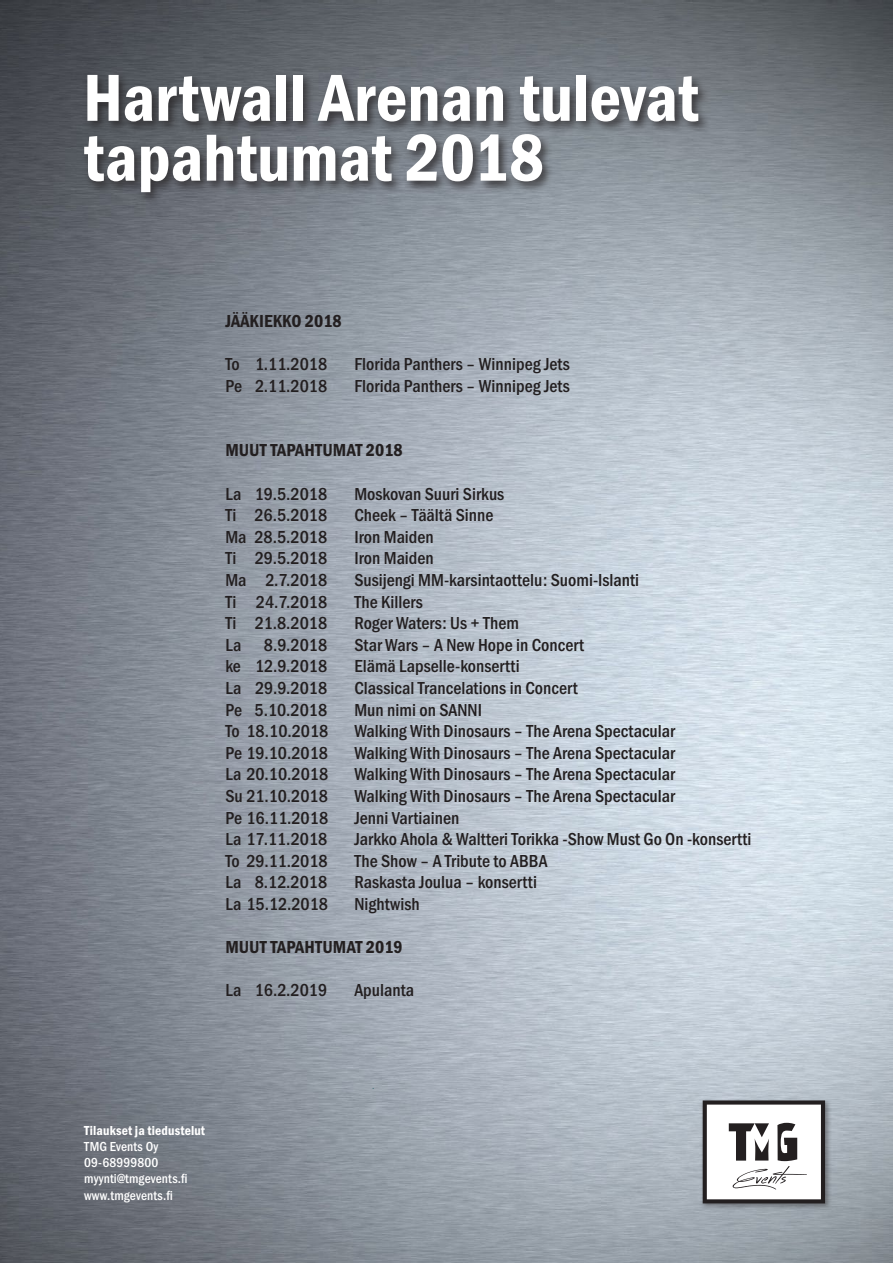
<style>
.page{position:relative;width:893px;height:1263px;background:#fff}
.page>*{position:absolute;margin:0;border:0;box-sizing:border-box;transform-origin:0 0}
.LEIPÄ{font:68.85px/59.8px "Franklin Gothic URW Con Dem";color:#fff}
.INGGI{font:500 18px "Franklin Gothic URW Con";color:#231f20}
.INGGI-2{font:18px "Franklin Gothic URW Con Dem";color:#231f20}
.t1{font:500 13.5px "Franklin Gothic URW Con";letter-spacing:.01em;color:#fff}
.t2{font:13.5px "Franklin Gothic URW Con Dem";letter-spacing:.01em;color:#fff}
</style>
<div class="page">
<img style="left:0;top:0;width:893px;height:1263px">
<div style="left:700px;top:1098px;width:132px;height:113px;background:#231f20;opacity:.4"></div>
<svg style="left:703px;top:1100px;width:122px;height:103px"></svg>
<div style="left:80px;top:71px;width:631px;height:134px;background:#231f20;opacity:.75"></div>
<p class="LEIPÄ" style="left:83px;top:65px;width:617px">Hartwall Arenan tulevat tapahtumat 2018</p>
<p class="INGGI-2" style="left:225px;top:309px;width:118px">JÄÄKIEKKO 2018</p>
<p class="INGGI" style="left:225px;top:352px;width:104px">To 1.11.2018</p>
<p class="INGGI" style="left:354px;top:352px;width:217px">Florida Panthers – Winnipeg Jets</p>
<p class="INGGI" style="left:225px;top:374px;width:104px">Pe 2.11.2018</p>
<p class="INGGI" style="left:354px;top:374px;width:217px">Florida Panthers – Winnipeg Jets</p>
<p class="INGGI-2" style="left:225px;top:438px;width:179px">MUUT TAPAHTUMAT 2018</p>
<p class="INGGI" style="left:225px;top:482px;width:104px">La 19.5.2018</p>
<p class="INGGI" style="left:354px;top:482px;width:151px">Moskovan Suuri Sirkus</p>
<p class="INGGI" style="left:225px;top:503px;width:104px">Ti 26.5.2018</p>
<p class="INGGI" style="left:354px;top:503px;width:141px">Cheek – Täältä Sinne</p>
<p class="INGGI" style="left:225px;top:525px;width:104px">Ma 28.5.2018</p>
<p class="INGGI" style="left:354px;top:525px;width:81px">Iron Maiden</p>
<p class="INGGI" style="left:225px;top:546px;width:104px">Ti 29.5.2018</p>
<p class="INGGI" style="left:354px;top:546px;width:81px">Iron Maiden</p>
<p class="INGGI" style="left:225px;top:568px;width:104px">Ma 2.7.2018</p>
<p class="INGGI" style="left:354px;top:568px;width:286px">Susijengi MM-karsintaottelu: Suomi-Islanti</p>
<p class="INGGI" style="left:225px;top:590px;width:104px">Ti 24.7.2018</p>
<p class="INGGI" style="left:354px;top:590px;width:70px">The Killers</p>
<p class="INGGI" style="left:225px;top:611px;width:104px">Ti 21.8.2018</p>
<p class="INGGI" style="left:354px;top:611px;width:166px">Roger Waters: Us + Them</p>
<p class="INGGI" style="left:225px;top:633px;width:104px">La 8.9.2018</p>
<p class="INGGI" style="left:354px;top:633px;width:231px">Star Wars – A New Hope in Concert</p>
<p class="INGGI" style="left:225px;top:654px;width:104px">ke 12.9.2018</p>
<p class="INGGI" style="left:354px;top:654px;width:167px">Elämä Lapselle-konsertti</p>
<p class="INGGI" style="left:225px;top:676px;width:104px">La 29.9.2018</p>
<p class="INGGI" style="left:354px;top:676px;width:225px">Classical Trancelations in Concert</p>
<p class="INGGI" style="left:225px;top:698px;width:104px">Pe 5.10.2018</p>
<p class="INGGI" style="left:354px;top:698px;width:129px">Mun nimi on SANNI</p>
<p class="INGGI" style="left:225px;top:719px;width:105px">To 18.10.2018</p>
<p class="INGGI" style="left:354px;top:719px;width:322px">Walking With Dinosaurs – The Arena Spectacular</p>
<p class="INGGI" style="left:225px;top:741px;width:104px">Pe 19.10.2018</p>
<p class="INGGI" style="left:354px;top:741px;width:322px">Walking With Dinosaurs – The Arena Spectacular</p>
<p class="INGGI" style="left:225px;top:762px;width:104px">La 20.10.2018</p>
<p class="INGGI" style="left:354px;top:762px;width:322px">Walking With Dinosaurs – The Arena Spectacular</p>
<p class="INGGI" style="left:225px;top:784px;width:104px">Su 21.10.2018</p>
<p class="INGGI" style="left:354px;top:784px;width:322px">Walking With Dinosaurs – The Arena Spectacular</p>
<p class="INGGI" style="left:225px;top:806px;width:104px">Pe 16.11.2018</p>
<p class="INGGI" style="left:354px;top:806px;width:107px">Jenni Vartiainen</p>
<p class="INGGI" style="left:225px;top:827px;width:104px">La 17.11.2018</p>
<p class="INGGI" style="left:354px;top:827px;width:399px">Jarkko Ahola &amp; Waltteri Torikka -Show Must Go On -konsertti</p>
<p class="INGGI" style="left:225px;top:849px;width:104px">To 29.11.2018</p>
<p class="INGGI" style="left:354px;top:849px;width:195px">The Show – A Tribute to ABBA</p>
<p class="INGGI" style="left:225px;top:870px;width:104px">La 8.12.2018</p>
<p class="INGGI" style="left:354px;top:870px;width:184px">Raskasta Joulua – konsertti</p>
<p class="INGGI" style="left:225px;top:892px;width:104px">La 15.12.2018</p>
<p class="INGGI" style="left:354px;top:892px;width:67px">Nightwish</p>
<p class="INGGI-2" style="left:225px;top:935px;width:179px">MUUT TAPAHTUMAT 2019</p>
<p class="INGGI" style="left:225px;top:978px;width:103px">La 16.2.2019</p>
<p class="INGGI" style="left:354px;top:978px;width:61px">Apulanta</p>
<p class="t2" style="left:84px;top:1121px;width:122px">Tilaukset ja tiedustelut</p>
<p class="t1" style="left:84px;top:1138px;width:76px">TMG Events Oy</p>
<p class="t1" style="left:84px;top:1154px;width:76px">09-68999800</p>
<p class="t1" style="left:84px;top:1170px;width:105px">myynti@tmgevents.fi</p>
<p class="t1" style="left:84px;top:1186px;width:90px">www.tmgevents.fi</p>
</div>
